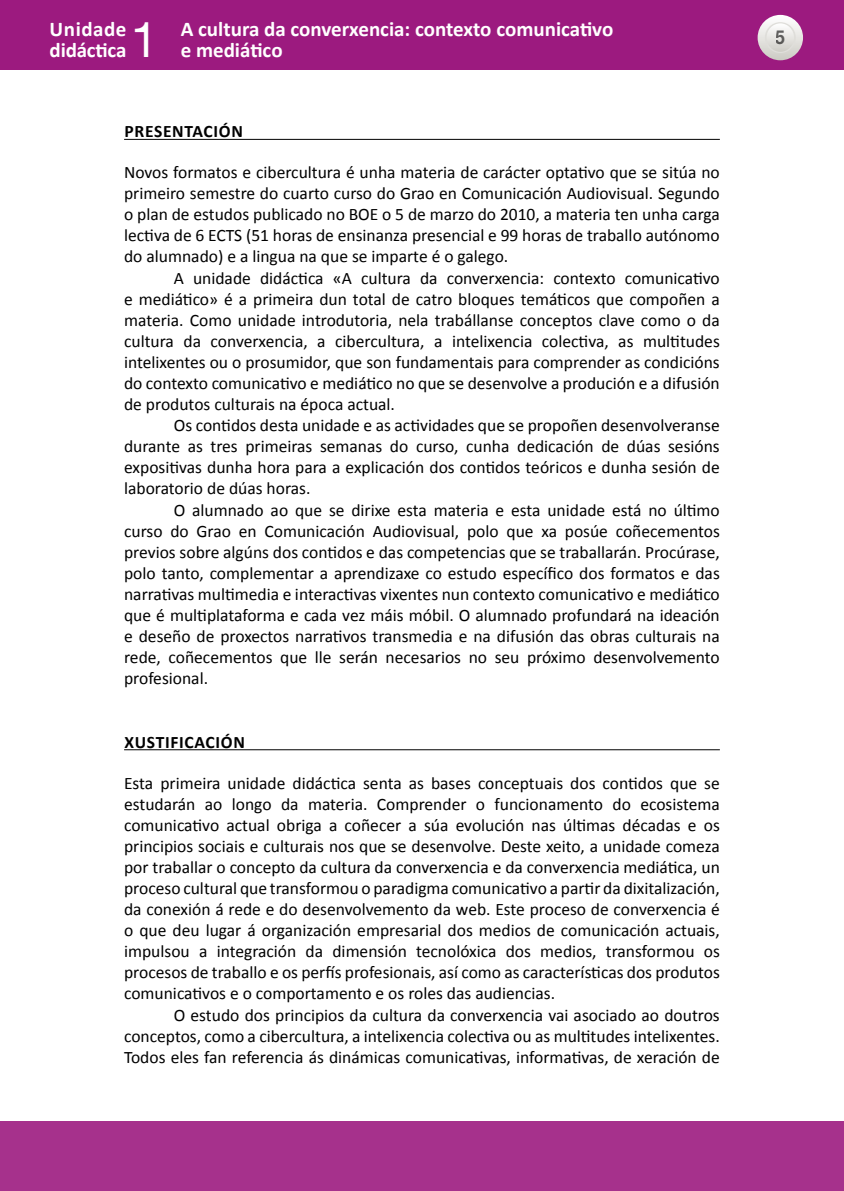
<style>
.page{position:relative;width:844px;height:1191px;background:#fff}
.page>*{position:absolute;margin:0;border:0;box-sizing:border-box;transform-origin:0 0}
.t1{font:49px "Helvetica Neue LT Std";color:#fff}
.t2{font:700 21px/21px "Calibri";color:#fff}
.t3{font:700 19.25px "Helvetica Neue LT Std";color:#000;scale:.9 1}
.TXTO{font:17.5px/21px "Calibri";color:#000;text-align:justify}
.TXTO_sin_SANGRE{font:17.5px/21px "Calibri";color:#000;text-align:justify}
._0º_Epigrafe{font:700 17.5px "Calibri";letter-spacing:.04em;color:#000}
</style>
<div class="page">
<div style="left:0;top:0;width:843px;height:69px;background:#9c1a7f"></div>
<svg style="left:757px;top:15px;width:45px;height:45px"></svg>
<svg style="left:765px;top:23px;width:29px;height:29px"></svg>
<div style="left:764px;top:22px;width:31px;height:31px;border:1px solid #dfdeda;border-radius:50%"></div>
<div style="left:0;top:1121px;width:843px;height:70px;background:#a6318c"></div>
<hr style="left:124px;top:139px;width:595px;height:1px;background:#000">
<hr style="left:124px;top:749px;width:595px;height:1px;background:#000">
<p class="t2" style="left:50px;top:19px;width:78px">Unidade didáctica</p>
<h1 class="t1" style="left:131px;top:11px;width:29px">1</h1>
<p class="t2" style="left:181px;top:19px;width:434px">A cultura da converxencia: contexto comunicativo e mediático</p>
<p class="t3" style="left:775px;top:26px;width:12px">5</p>
<p class="_0º_Epigrafe" style="left:124px;top:120px;width:120px">PRESENTACIÓN</p>
<p class="TXTO_sin_SANGRE" style="left:124px;top:162px;width:597px">Novos formatos e cibercultura é unha materia de carácter optativo que se sitúa no primeiro semestre do cuarto curso do Grao en Comunicación Audiovisual. Segundo o plan de estudos publicado no BOE o 5 de marzo do 2010, a materia ten unha carga lectiva de 6 ECTS (51 horas de ensinanza presencial e 99 horas de traballo autónomo do alumnado) e a lingua na que se imparte é o galego.</p>
<p class="TXTO" style="left:124px;top:267px;width:597px;text-indent:50px">A unidade didáctica «A cultura da converxencia: contexto comunicativo e mediático» é a primeira dun total de catro bloques temáticos que compoñen a materia. Como unidade introdutoria, nela trabállanse conceptos clave como o da cultura da converxencia, a cibercultura, a intelixencia colectiva, as multitudes intelixentes ou o prosumidor, que son fundamentais para comprender as condicións do contexto comunicativo e mediático no que se desenvolve a produción e a difusión de produtos culturais na época actual.</p>
<p class="TXTO" style="left:124px;top:415px;width:597px;text-indent:50px">Os contidos desta unidade e as actividades que se propoñen desenvolveranse durante as tres primeiras semanas do curso, cunha dedicación de dúas sesións expositivas dunha hora para a explicación dos contidos teóricos e dunha sesión de laboratorio de dúas horas.</p>
<p class="TXTO" style="left:124px;top:499px;width:597px;text-indent:50px">O alumnado ao que se dirixe esta materia e esta unidade está no último curso do Grao en Comunicación Audiovisual, polo que xa posúe coñecementos previos sobre algúns dos contidos e das competencias que se traballarán. Procúrase, polo tanto, complementar a aprendizaxe co estudo específico dos formatos e das narrativas multimedia e interactivas vixentes nun contexto comunicativo e mediático que é multiplataforma e cada vez máis móbil. O alumnado profundará na ideación e deseño de proxectos narrativos transmedia e na difusión das obras culturais na rede, coñecementos que lle serán necesarios no seu próximo desenvolvemento profesional.</p>
<p class="_0º_Epigrafe" style="left:124px;top:730px;width:122px">XUSTIFICACIÓN</p>
<p class="TXTO_sin_SANGRE" style="left:124px;top:772px;width:597px">Esta primeira unidade didáctica senta as bases conceptuais dos contidos que se estudarán ao longo da materia. Comprender o funcionamento do ecosistema comunicativo actual obriga a coñecer a súa evolución nas últimas décadas e os principios sociais e culturais nos que se desenvolve. Deste xeito, a unidade comeza por traballar o concepto da cultura da converxencia e da converxencia mediática, un proceso cultural que transformou o paradigma comunicativo a partir da dixitalización, da conexión á rede e do desenvolvemento da web. Este proceso de converxencia é o que deu lugar á organización empresarial dos medios de comunicación actuais, impulsou a integración da dimensión tecnolóxica dos medios, transformou os procesos de traballo e os perfís profesionais, así como as características dos produtos comunicativos e o comportamento e os roles das audiencias.</p>
<p class="TXTO" style="left:124px;top:1004px;width:597px;text-indent:50px">O estudo dos principios da cultura da converxencia vai asociado ao doutros conceptos, como a cibercultura, a intelixencia colectiva ou as multitudes intelixentes.<br>Todos eles fan referencia ás dinámicas comunicativas, informativas, de xeración de</p>
</div>
